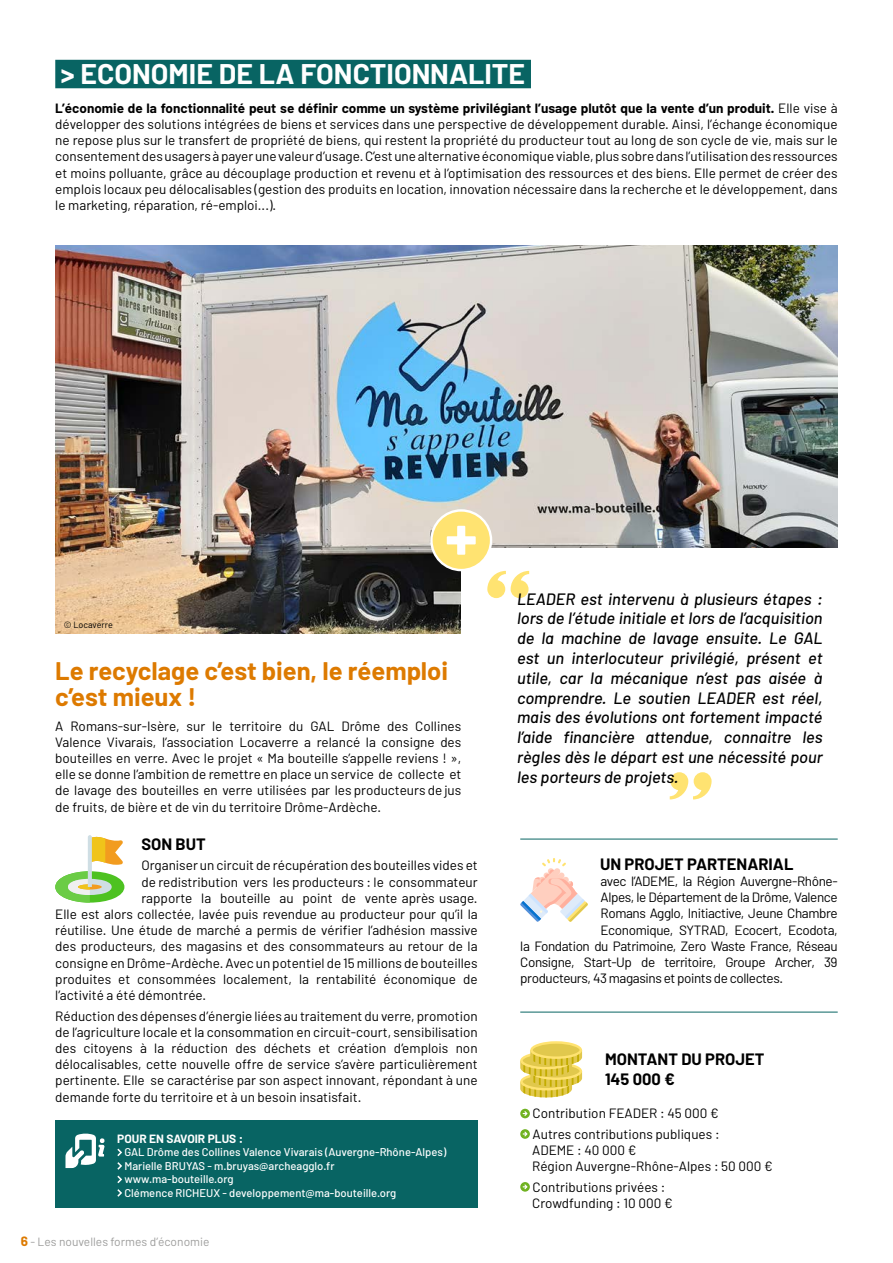
<style>
.page{position:relative;width:893px;height:1263px;background:#fff}
.page>*{position:absolute;margin:0;border:0;box-sizing:border-box;transform-origin:0 0}
.t1{font:700 28.5px "Barlow";color:#fff}
.t2{font:700 25.5px/25.5px "Barlow";color:#dd7a00}
.t3{font:italic 500 16.5px/19.8px "Barlow";color:#000;text-align:justify}
.t4{font:700 16.5px/19.8px "Barlow";color:#000}
.t5{font:13.5px/16.2px "Barlow";color:#000;text-align:justify}
.t6{font:13.5px "Barlow";letter-spacing:-.03em;color:#000}
.t7{font:12px "Barlow";color:#9d9d9c}
.t8{font:700 12px "Barlow";color:#fff}
.t9{font:500 11.25px/13.5px "Barlow";color:#fff}
.t10{font:9px "Barlow";color:#000}
.s1{font-weight:700}
.s2{font-weight:700;font-size:13.5px;color:#dd7a00}
</style>
<div class="page">
<img style="left:55px;top:246px;width:783px;height:388px">
<div style="left:55px;top:60px;width:476px;height:28px;background:#086463"></div>
<svg style="left:55px;top:835px;width:69px;height:68px"></svg>
<div style="left:461px;top:548px;width:395px;height:181px;background:#fff"></div>
<svg style="left:487px;top:571px;width:42px;height:27px"></svg>
<svg style="left:670px;top:772px;width:42px;height:27px"></svg>
<div style="left:431px;top:510px;width:60px;height:60px;background:#ffe371;border-radius:50%"></div>
<div style="left:430px;top:509px;width:62px;height:62px;border:2px solid #fff;border-radius:50%"></div>
<svg style="left:447px;top:526px;width:29px;height:29px"></svg>
<svg style="left:520px;top:1041px;width:62px;height:56px;background:#e7d267"></svg>
<svg style="left:520px;top:1109px;width:10px;height:9px"></svg>
<svg style="left:520px;top:1129px;width:10px;height:10px"></svg>
<svg style="left:520px;top:1182px;width:10px;height:10px"></svg>
<div style="left:55px;top:1120px;width:423px;height:88px;background:#086463"></div>
<svg style="left:65px;top:1133px;width:40px;height:35px"></svg>
<svg style="left:117px;top:1149px;width:5px;height:7px"></svg>
<svg style="left:117px;top:1162px;width:5px;height:8px"></svg>
<svg style="left:117px;top:1176px;width:5px;height:7px"></svg>
<svg style="left:117px;top:1189px;width:5px;height:8px"></svg>
<svg style="left:520px;top:858px;width:68px;height:64px"></svg>
<hr style="left:520px;top:1012px;width:318px;height:1px;background:#086463">
<hr style="left:520px;top:839px;width:318px;height:1px;background:#086463">
<h1 class="t1" style="left:61px;top:56px;width:466px">&gt; ECONOMIE DE LA FONCTIONNALITE</h1>
<p class="t5" style="left:55px;top:99px;width:784px"><span class="s1">L’économie de la fonctionnalité peut se définir comme un système privilégiant l’usage plutôt que la vente d’un produit.</span> Elle vise à développer des solutions intégrées de biens et services dans une perspective de développement durable. Ainsi, l’échange économique ne repose plus sur le transfert de propriété de biens, qui restent la propriété du producteur tout au long de son cycle de vie, mais sur le consentement des usagers à payer une valeur d’usage. C’est une alternative économique viable, plus sobre dans l’utilisation des ressources et moins polluante, grâce au découplage production et revenu et à l’optimisation des ressources et des biens. Elle permet de créer des emplois locaux peu délocalisables (gestion des produits en location, innovation nécessaire dans la recherche et le développement, dans le marketing, réparation, ré-emploi...).</p>
<p class="t10" style="left:64px;top:619px;width:51px">© Locaverre</p>
<h2 class="t2" style="left:55px;top:658px;width:394px">Le recyclage c’est bien, le réemploi c’est mieux !</h2>
<p class="t5" style="left:55px;top:717px;width:408px">A Romans-sur-Isère, sur le territoire du GAL Drôme des Collines Valence Vivarais, l’association Locaverre a relancé la consigne des bouteilles en verre. Avec le projet « Ma bouteille s’appelle reviens ! », elle se donne l’ambition de remettre en place un service de collecte et de lavage des bouteilles en verre utilisées par les producteurs de jus de fruits, de bière et de vin du territoire Drôme-Ardèche.</p>
<p class="t4" style="left:141px;top:834px;width:66px">SON BUT</p>
<p class="t5" style="left:141px;top:857px;width:338px">Organiser un circuit de récupération des bouteilles vides et</p>
<p class="t5" style="left:141px;top:873px;width:338px">de redistribution vers les producteurs : le consommateur</p>
<p class="t5" style="left:141px;top:889px;width:338px">rapporte la bouteille au point de vente après usage.</p>
<p class="t5" style="left:55px;top:906px;width:424px">Elle est alors collectée, lavée puis revendue au producteur pour qu’il la</p>
<p class="t5" style="left:55px;top:922px;width:424px">réutilise. Une étude de marché a permis de vérifier l’adhésion massive</p>
<p class="t5" style="left:55px;top:938px;width:424px">des producteurs, des magasins et des consommateurs au retour de la</p>
<p class="t5" style="left:55px;top:954px;width:424px">consigne en Drôme-Ardèche. Avec un potentiel de 15 millions de bouteilles</p>
<p class="t5" style="left:55px;top:970px;width:424px">produites et consommées localement, la rentabilité économique de</p>
<p class="t5" style="left:55px;top:987px;width:152px">l’activité a été démontrée.</p>
<p class="t5" style="left:55px;top:1007px;width:424px">Réduction des dépenses d’énergie liées au traitement du verre, promotion de l’agriculture locale et la consommation en circuit-court, sensibilisation des citoyens à la réduction des déchets et création d’emplois non délocalisables, cette nouvelle offre de service s’avère particulièrement pertinente. Elle se caractérise par son aspect innovant, répondant à une demande forte du territoire et à un besoin insatisfait.</p>
<p class="t8" style="left:117px;top:1131px;width:127px">POUR EN SAVOIR PLUS :</p>
<p class="t9" style="left:124px;top:1145px;width:323px">GAL Drôme des Collines Valence Vivarais (Auvergne-Rhône-Alpes)<br>Marielle BRUYAS - m.bruyas@archeagglo.fr www.ma-bouteille.org<br>Clémence RICHEUX - developpement@ma-bouteille.org</p>
<p class="t7" style="left:21px;top:1234px;width:190px"><span class="s2">6</span> - Les nouvelles formes d’économie</p>
<p class="t3" style="left:517px;top:588px;width:307px">LEADER est intervenu à plusieurs étapes : lors de l’étude initiale et lors de l’acquisition de la machine de lavage ensuite. Le GAL est un interlocuteur privilégié, présent et utile, car la mécanique n’est pas aisée à comprendre. Le soutien LEADER est réel, mais des évolutions ont fortement impacté l’aide financière attendue, connaitre les règles dès le départ est une nécessité pour les porteurs de projets.</p>
<p class="t4" style="left:600px;top:854px;width:195px">UN PROJET PARTENARIAL</p>
<p class="t6" style="left:601px;top:873px;width:239px">avec l’ADEME, la Région Auvergne-Rhône-</p>
<p class="t6" style="left:601px;top:889px;width:239px">Alpes, le Département de la Drôme, Valence</p>
<p class="t6" style="left:601px;top:905px;width:239px">Romans Agglo, Initiactive, Jeune Chambre</p>
<p class="t6" style="left:601px;top:921px;width:239px">Economique, SYTRAD, Ecocert, Ecodota,</p>
<p class="t6" style="left:520px;top:937px;width:319px">la Fondation du Patrimoine, Zero Waste France, Réseau</p>
<p class="t6" style="left:520px;top:954px;width:319px">Consigne, Start-Up de territoire, Groupe Archer, 39</p>
<p class="t6" style="left:520px;top:970px;width:264px">producteurs, 43 magasins et points de collectes.</p>
<p class="t4" style="left:605px;top:1049px;width:161px">MONTANT DU PROJET<br>145 000 €</p>
<p class="t5" style="left:533px;top:1103px;width:189px;line-height:20.4px">Contribution FEADER : 45 000 €<br>Autres contributions publiques :</p>
<p class="t5" style="left:532px;top:1142px;width:242px">ADEME : 40 000 €<br>Région Auvergne-Rhône-Alpes : 50 000 €</p>
<p class="t5" style="left:532px;top:1178px;width:142px">Contributions privées :<br>Crowdfunding : 10 000 €</p>
</div>
